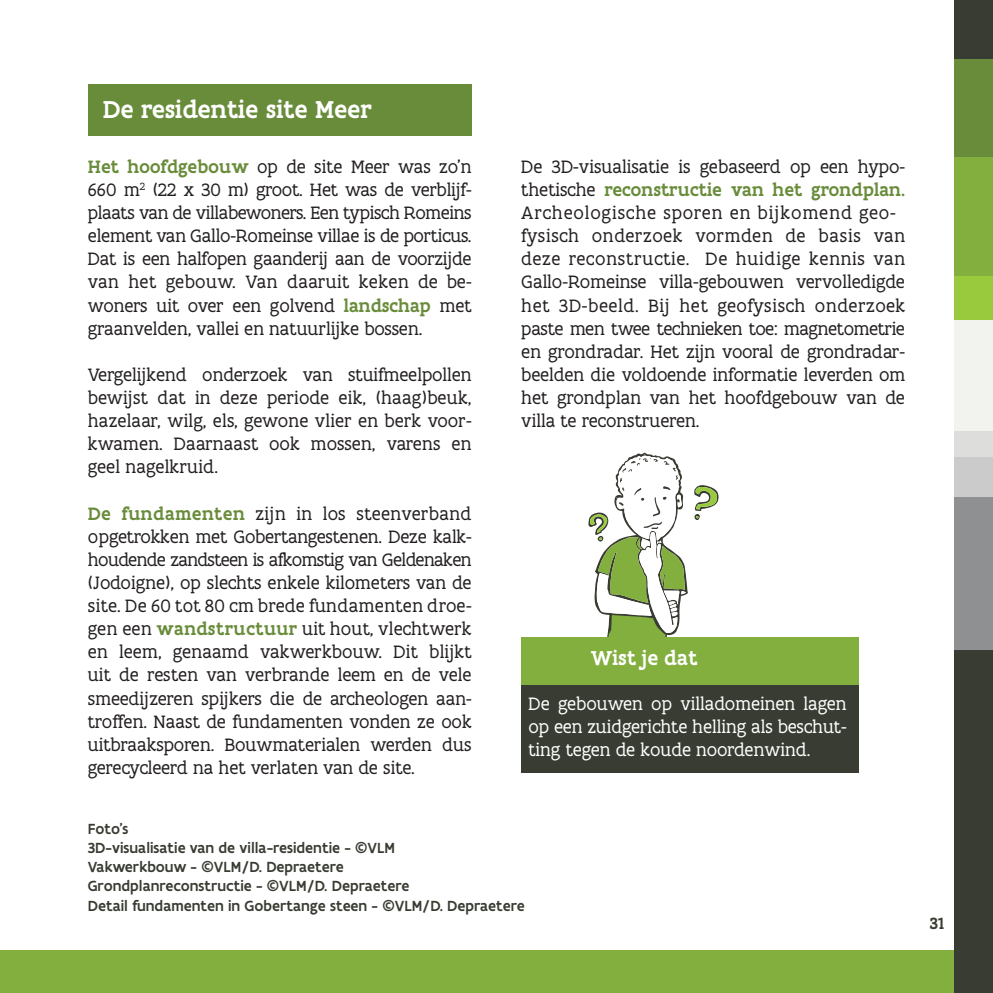
<style>
.page{position:relative;width:993px;height:993px;background:#fff}
.page>*{position:absolute;margin:0;border:0;box-sizing:border-box;transform-origin:0 0}
.t1{font:500 26.25px "Flanders Art Serif";color:#fff}
.t2{font:500 21.53px "Flanders Art Serif";color:#fff}
.t3{font:19.25px/23.1px "Flanders Art Serif";color:#231f20;text-align:justify}
.t4{font:19.25px/23.1px "Flanders Art Serif";color:#fff;text-align:justify}
.t5{font:500 17.5px "Flanders Art Serif";color:#383c32}
.t6{font:500 15.75px "Flanders Art Sans";color:#383c32}
.s1{font-weight:500;color:#698c3a}
</style>
<div class="page">
<div style="left:0;top:950px;width:992px;height:42px;background:#83af3f"></div>
<div style="left:954px;top:642px;width:38px;height:350px;background:#383c32"></div>
<div style="left:954px;top:496px;width:38px;height:153px;background:#8e9091"></div>
<div style="left:954px;top:456px;width:38px;height:40px;background:#cbcbcb"></div>
<div style="left:954px;top:431px;width:38px;height:25px;background:#dddddb"></div>
<div style="left:954px;top:320px;width:38px;height:111px;background:#f2f2ef"></div>
<div style="left:954px;top:276px;width:38px;height:44px;background:#99ca3e"></div>
<div style="left:954px;top:156px;width:38px;height:120px;background:#83af3f"></div>
<div style="left:954px;top:58px;width:38px;height:98px;background:#698c3a"></div>
<div style="left:954px;top:0;width:38px;height:58px;background:#383c32"></div>
<div style="left:88px;top:85px;width:383px;height:51px;background:#698c3a"></div>
<div style="left:521px;top:684px;width:337px;height:88px;background:#383c32"></div>
<svg style="left:694px;top:485px;width:24px;height:35px"></svg>
<svg style="left:588px;top:452px;width:99px;height:185px"></svg>
<div style="left:521px;top:637px;width:337px;height:47px;background:#83af3f"></div>
<p class="t1" style="left:103px;top:92px;width:270px">De residentie site Meer</p>
<p class="t3" style="left:88px;top:155px;width:385px"><span class="s1">Het hoofdgebouw</span> op de site Meer was zo’n 660 m<sup>2</sup> (22 x 30 m) groot. Het was de verblijf&shy;plaats van de villabewoners. Een typisch Romeins element van Gallo-Romeinse villae is de porticus.<br>Dat is een halfopen gaanderij aan de voorzijde van het gebouw. Van daaruit keken de be&shy;woners uit over een golvend <span class="s1">landschap</span> met graanvelden, vallei en natuurlijke bossen.</p>
<p class="t3" style="left:88px;top:363px;width:385px">Vergelijkend onderzoek van stuifmeelpollen bewijst dat in deze periode eik, (haag)beuk, hazelaar, wilg, els, gewone vlier en berk voor&shy;kwamen. Daarnaast ook mossen, varens en geel nagelkruid.</p>
<p class="t3" style="left:88px;top:501px;width:385px"><span class="s1">De fundamenten</span> zijn in los steenverband opgetrokken met Gobertangestenen. Deze kalk&shy;houdende zandsteen is afkomstig van Geldenaken (Jodoigne), op slechts enkele kilometers van de site. De 60 tot 80 cm brede fundamenten droe&shy;gen een <span class="s1">wandstructuur</span> uit hout, vlechtwerk en leem, genaamd vakwerkbouw. Dit blijkt uit de resten van verbrande leem en de vele smeedijzeren spijkers die de archeologen aan&shy;troffen. Naast de fundamenten vonden ze ook uitbraaksporen. Bouwmaterialen werden dus gerecycleerd na het verlaten van de site.</p>
<p class="t3" style="left:521px;top:155px;width:385px">De 3D-visualisatie is gebaseerd op een hypo&shy;thetische <span class="s1">reconstructie van het grondplan.<br></span>Archeologische sporen en bijkomend geo-</p>
<p class="t3" style="left:521px;top:224px;width:385px">fysisch onderzoek vormden de basis van deze reconstructie. De huidige kennis van Gallo-Romeinse villa-gebouwen vervolledigde het 3D-beeld. Bij het geofysisch onderzoek paste men twee technieken toe: magnetometrie en grondradar. Het zijn vooral de grondradar&shy;beelden die voldoende informatie leverden om het grondplan van het hoofdgebouw van de villa te reconstrueren.</p>
<p class="t2" style="left:590px;top:643px;width:108px">Wist je dat</p>
<p class="t4" style="left:528px;top:691px;width:319px">De gebouwen op villadomeinen lagen op een zuidgerichte helling als beschut&shy;ting tegen de koude noordenwind.</p>
<p class="t6" style="left:88px;top:818px;width:42px">Foto’s</p>
<p class="t6" style="left:88px;top:837px;width:308px">3D-visualisatie van de villa-residentie - ©VLM</p>
<p class="t6" style="left:88px;top:856px;width:257px">Vakwerkbouw - ©VLM/D. Depraetere</p>
<p class="t6" style="left:88px;top:876px;width:323px">Grondplanreconstructie - ©VLM/D. Depraetere</p>
<p class="t6" style="left:88px;top:895px;width:438px">Detail fundamenten in Gobertange steen - ©VLM/D. Depraetere</p>
<p class="t5" style="left:929px;top:911px;width:16px">31</p>
</div>
